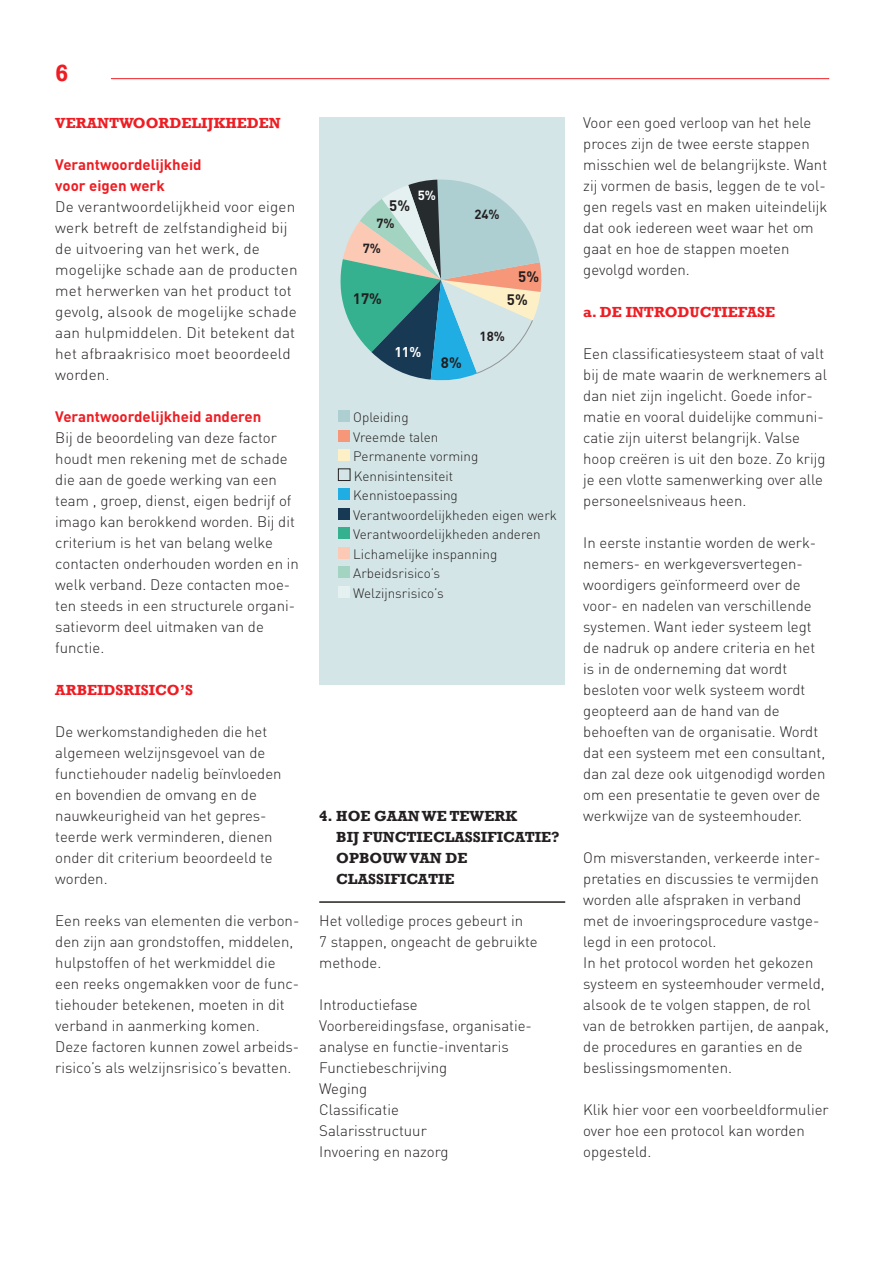
<style>
.page{position:relative;width:893px;height:1263px;background:#fff}
.page>*{position:absolute;margin:0;border:0;box-sizing:border-box;transform-origin:0 0}
.t1{font:700 24px "Rockwell";color:#ee1d23}
.t2{font:300 15px/21px "DIN";color:#231f20}
.t3{font:700 15px/21px "Rockwell";color:#231f20}
.t4{font:700 15px/21px "DIN";color:#ee1d23}
.t5{font:700 15px "Rockwell";color:#ee1d23}
.t6{font:700 15px/23.2px "DIN";color:#231f20}
.t7{font:700 14.1px "DIN";color:#fff}
.t8{font:300 13.5px/19.5px "DIN";color:#231f20}
.t9{font:700 13.2px "DIN";color:#231f20}
.t10{font:700 13.2px "DIN";color:#fff}
</style>
<div class="page">
<hr style="left:111px;top:78px;width:718px;height:1px;background:#ee1d23">
<hr style="left:319px;top:901px;width:246px;height:2px;background:#231f20">
<div style="left:319px;top:118px;width:246px;height:567px;background:#d4e5e7"></div>
<div style="left:338px;top:411px;width:12px;height:11px;background:#adcfd2"></div>
<div style="left:338px;top:430px;width:12px;height:12px;background:#f6977a"></div>
<div style="left:338px;top:450px;width:12px;height:11px;background:#fef0c6"></div>
<div style="left:338px;top:469px;width:12px;height:12px;background:#d4e5e7;border:1px solid #231f20"></div>
<div style="left:338px;top:489px;width:12px;height:11px;background:#1fade4"></div>
<div style="left:338px;top:508px;width:12px;height:12px;background:#183953"></div>
<div style="left:338px;top:528px;width:12px;height:11px;background:#35b18f"></div>
<div style="left:338px;top:547px;width:12px;height:12px;background:#fcc9b4"></div>
<div style="left:338px;top:567px;width:12px;height:11px;background:#a3d3c1"></div>
<div style="left:338px;top:586px;width:12px;height:12px;background:#e5f0f0"></div>
<svg style="left:340px;top:179px;width:202px;height:202px"></svg>
<h1 class="t1" style="left:55px;top:58px;width:15px">6</h1>
<p class="t5" style="left:55px;top:114px;width:227px">VERANTWOORDELIJKHEDEN</p>
<p class="t4" style="left:55px;top:154px;width:148px">Verantwoordelijkheid voor eigen werk</p>
<p class="t2" style="left:55px;top:196px;width:244px">De verantwoordelijkheid voor eigen werk betreft de zelfstandigheid bij de uitvoering van het werk, de mogelijke schade aan de producten met herwerken van het product tot gevolg, alsook de mogelijke schade aan hulpmiddelen. Dit betekent dat het afbraakrisico moet beoordeeld worden.</p>
<p class="t4" style="left:55px;top:406px;width:208px">Verantwoordelijkheid anderen</p>
<p class="t2" style="left:55px;top:427px;width:245px">Bij de beoordeling van deze factor houdt men rekening met de schade die aan de goede werking van een team , groep, dienst, eigen bedrijf of imago kan berokkend worden. Bij dit criterium is het van belang welke contacten onderhouden worden en in welk verband. Deze contacten moe&shy;ten steeds in een structurele organi&shy;satievorm deel uitmaken van de functie.</p>
<p class="t5" style="left:55px;top:681px;width:139px">ARBEIDSRISICO’S</p>
<p class="t2" style="left:55px;top:721px;width:228px">De werkomstandigheden die het algemeen welzijnsgevoel van de functiehouder nadelig beïnvloeden en bovendien de omvang en de nauwkeurigheid van het gepres&shy;teerde werk verminderen, dienen onder dit criterium beoordeeld te worden.</p>
<p class="t2" style="left:55px;top:910px;width:246px">Een reeks van elementen die verbon&shy;den zijn aan grondstoffen, middelen, hulpstoffen of het werkmiddel die een reeks ongemakken voor de func&shy;tiehouder betekenen, moeten in dit verband in aanmerking komen.<br>Deze factoren kunnen zowel arbeids&shy;risico’s als welzijnsrisico’s bevatten.</p>
<p class="t6" style="left:389px;top:193px;width:22px">5%</p>
<p class="t9" style="left:376px;top:214px;width:20px">7%</p>
<p class="t9" style="left:363px;top:240px;width:20px">7%</p>
<p class="t10" style="left:418px;top:186px;width:20px">5%</p>
<p class="t6" style="left:353px;top:286px;width:31px">17%</p>
<p class="t7" style="left:394px;top:342px;width:29px">11%</p>
<p class="t6" style="left:441px;top:350px;width:22px">8%</p>
<p class="t9" style="left:474px;top:206px;width:27px">24%</p>
<p class="t6" style="left:507px;top:264px;width:34px;text-indent:11px">5%<br>5%</p>
<p class="t9" style="left:480px;top:328px;width:27px">18%</p>
<p class="t8" style="left:353px;top:407px;width:205px">Opleiding<br>Vreemde talen<br>Permanente vorming<br>Kennisintensiteit<br>Kennistoepassing<br>Verantwoordelijkheden eigen werk<br>Verantwoordelijkheden anderen<br>Lichamelijke inspanning<br>Arbeidsrisico’s<br>Welzijnsrisico’s</p>
<p class="t3" style="left:336px;top:806px;width:225px;text-indent:-17px">4. HOE GAAN WE TEWERK<br>BIJ FUNCTIECLASSIFICATIE?<br>OPBOUW VAN DE<br>CLASSIFICATIE</p>
<p class="t2" style="left:319px;top:910px;width:220px">Het volledige proces gebeurt in<br>7 stappen, ongeacht de gebruikte methode.</p>
<p class="t2" style="left:319px;top:994px;width:214px">Introductiefase<br>Voorbereidingsfase, organisatie&shy;analyse en functie-inventaris<br>Functiebeschrijving<br>Weging<br>Classificatie<br>Salarisstructuur<br>Invoering en nazorg</p>
<p class="t2" style="left:583px;top:112px;width:246px">Voor een goed verloop van het hele proces zijn de twee eerste stappen misschien wel de belangrijkste. Want zij vormen de basis, leggen de te vol&shy;gen regels vast en maken uiteindelijk dat ook iedereen weet waar het om gaat en hoe de stappen moeten gevolgd worden.</p>
<p class="t5" style="left:583px;top:303px;width:193px">a. DE INTRODUCTIEFASE</p>
<p class="t2" style="left:583px;top:343px;width:245px">Een classificatiesysteem staat of valt bij de mate waarin de werknemers al dan niet zijn ingelicht. Goede infor&shy;matie en vooral duidelijke communi&shy;catie zijn uiterst belangrijk. Valse hoop creëren is uit den boze. Zo krijg je een vlotte samenwerking over alle personeelsniveaus heen.</p>
<p class="t2" style="left:583px;top:532px;width:244px">In eerste instantie worden de werk&shy;nemers- en werkgeversvertegen&shy;woordigers geïnformeerd over de voor- en nadelen van verschillende systemen. Want ieder systeem legt de nadruk op andere criteria en het is in de onderneming dat wordt besloten voor welk systeem wordt geopteerd aan de hand van de behoeften van de organisatie. Wordt dat een systeem met een consultant, dan zal deze ook uitgenodigd worden om een presentatie te geven over de werkwijze van de systeemhouder.</p>
<p class="t2" style="left:583px;top:847px;width:247px">Om misverstanden, verkeerde inter&shy;pretaties en discussies te vermijden worden alle afspraken in verband met de invoeringsprocedure vastge&shy;legd in een protocol.<br>In het protocol worden het gekozen systeem en systeemhouder vermeld, alsook de te volgen stappen, de rol van de betrokken partijen, de aanpak, de procedures en garanties en de beslissingsmomenten.</p>
<p class="t2" style="left:583px;top:1099px;width:247px">Klik hier voor een voorbeeldformulier over hoe een protocol kan worden opgesteld.</p>
</div>
